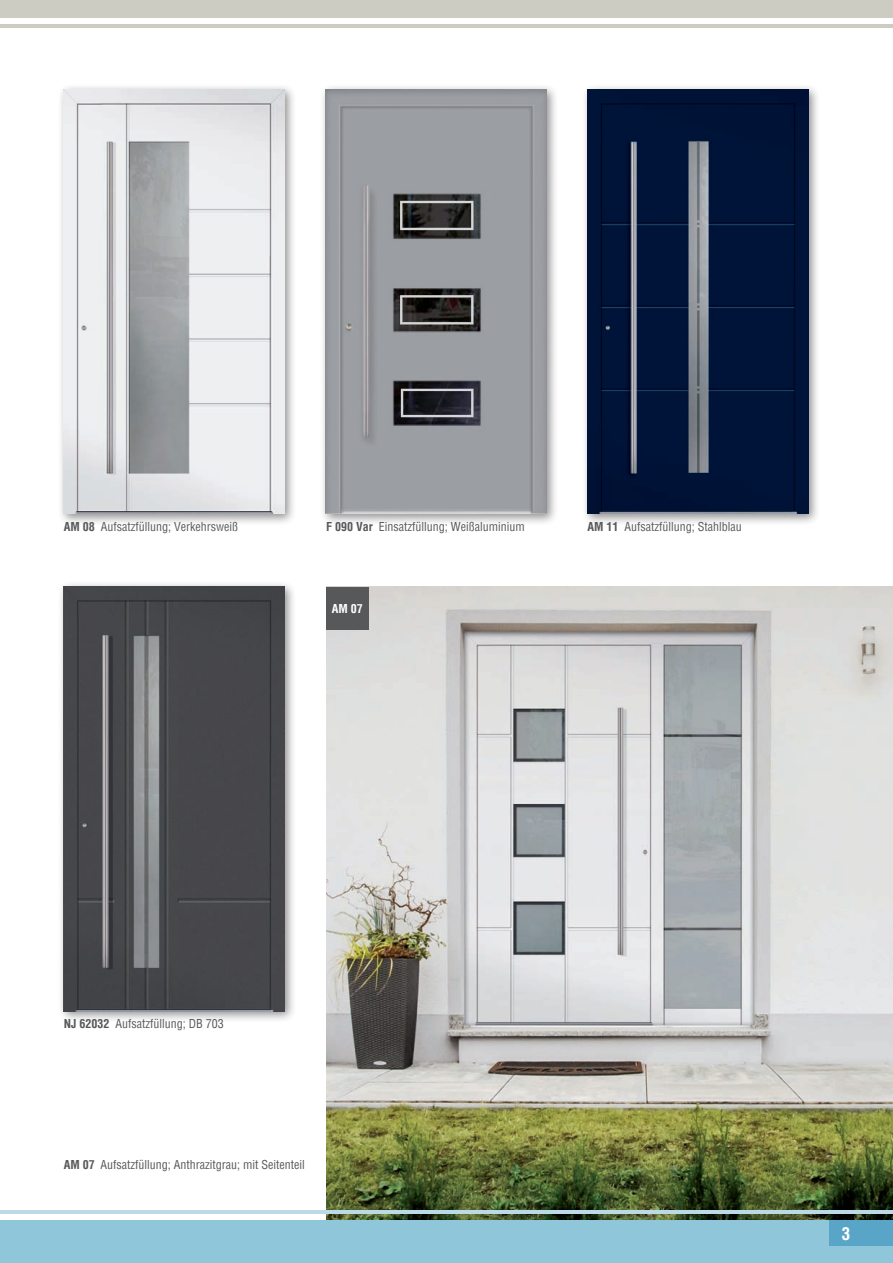
<style>
.page{position:relative;width:893px;height:1263px;background:#fff}
.page>*{position:absolute;margin:0;border:0;box-sizing:border-box;transform-origin:0 0}
.t1{font:700 condensed 17.25px "Helvetica";color:#fff}
.t2{font:condensed 12px "Helvetica";color:#57585a}
.t3{font:700 condensed 12px "Helvetica";color:#fff}
.s1{font-weight:700}
</style>
<div class="page">
<img style="left:326px;top:587px;width:567px;height:633px">
<div style="left:57px;top:580px;width:239px;height:443px;background:#231f20;opacity:.5"></div>
<img style="left:64px;top:587px;width:221px;height:424px">
<div style="left:57px;top:83px;width:239px;height:443px;background:#231f20;opacity:.5"></div>
<img style="left:64px;top:89px;width:221px;height:425px">
<div style="left:326px;top:587px;width:43px;height:42px;background:#57585a"></div>
<div style="left:319px;top:83px;width:239px;height:443px;background:#231f20;opacity:.5"></div>
<img style="left:325px;top:89px;width:221px;height:425px">
<div style="left:581px;top:83px;width:239px;height:443px;background:#231f20;opacity:.5"></div>
<img style="left:588px;top:89px;width:221px;height:425px">
<div style="left:0;top:0;width:893px;height:18px;background:#cdccc2"></div>
<hr style="left:0;top:24px;width:893px;height:4px;background:#cdccc2">
<div style="left:0;top:1220px;width:893px;height:43px;background:#8fc6da"></div>
<hr style="left:0;top:1210px;width:893px;height:3px;background:#bbd9e6">
<div style="left:829px;top:1220px;width:64px;height:26px;background:#59a5c8"></div>
<p class="t2" style="left:64px;top:519px;width:176px"><span class="s1">AM 08</span> Aufsatzfüllung; Verkehrsweiß</p>
<p class="t2" style="left:326px;top:519px;width:200px"><span class="s1">F 090 Var</span> Einsatzfüllung; Weißaluminium</p>
<p class="t2" style="left:588px;top:519px;width:156px"><span class="s1">AM 11</span> Aufsatzfüllung; Stahlblau</p>
<p class="t3" style="left:332px;top:600px;width:33px">AM 07</p>
<p class="t2" style="left:64px;top:1016px;width:161px"><span class="s1">NJ 62032</span> Aufsatzfüllung; DB 703</p>
<p class="t2" style="left:64px;top:1157px;width:242px"><span class="s1">AM 07</span> Aufsatzfüllung; Anthrazitgrau; mit Seitenteil</p>
<h1 class="t1" style="left:842px;top:1222px;width:10px">3</h1>
</div>
